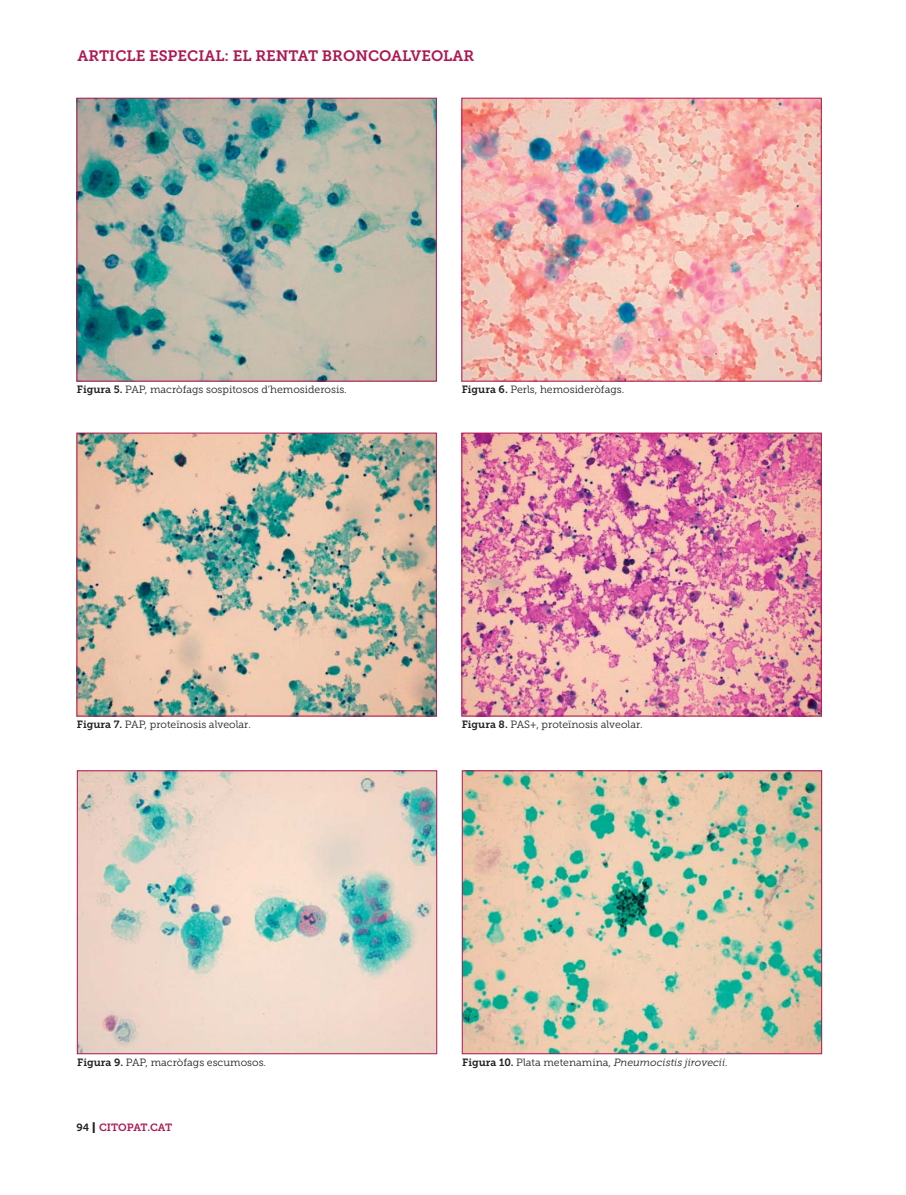
<style>
.page{position:relative;width:906px;height:1195px;background:#fff}
.page>*{position:absolute;margin:0;border:0;box-sizing:border-box;transform-origin:0 0}
.t1{font:15px "Museo Slab 700";color:#ae1850}
.t2{font:10.5px "Museo Slab 300";color:#231f20}
.t3{font:italic 10.5px "Museo Slab 300";color:#231f20}
.t4{font:10.5px "Museo Slab 700";color:#ae1850}
.s1{font-family:"Museo Slab 700"}
.s2{font-family:"Museo Slab 700";font-style:normal}
.s3{font-style:normal}
.s4{color:#231f20}
.s5{font-family:"Helvetica";font-weight:700;font-size:15px;color:#231f20}
</style>
<div class="page">
<img style="left:79px;top:100px;width:356px;height:279px">
<div style="left:77px;top:98px;width:360px;height:283px;border:1px solid #ae1850"></div>
<img style="left:463px;top:100px;width:356px;height:279px">
<div style="left:461px;top:98px;width:360px;height:283px;border:1px solid #ae1850"></div>
<img style="left:79px;top:435px;width:356px;height:279px">
<img style="left:463px;top:435px;width:356px;height:279px">
<div style="left:461px;top:433px;width:360px;height:283px;border:1px solid #ae1850"></div>
<img style="left:79px;top:772px;width:356px;height:280px">
<div style="left:77px;top:770px;width:360px;height:284px;border:1px solid #ae1850"></div>
<img style="left:464px;top:772px;width:356px;height:280px">
<div style="left:462px;top:770px;width:360px;height:284px;border:1px solid #ae1850"></div>
<h1 class="t1" style="left:78px;top:50px;width:398px">ARTICLE ESPECIAL: EL RENTAT BRONCOALVEOLAR</h1>
<p class="t2" style="left:77px;top:386px;width:271px"><span class="s1">Figura 5.</span> PAP, macròfags sospitosos d’hemosiderosis.</p>
<p class="t2" style="left:462px;top:386px;width:164px"><span class="s1">Figura 6.</span> Perls, hemosideròfags.</p>
<p class="t2" style="left:77px;top:720px;width:175px"><span class="s1">Figura 7.</span> PAP, proteïnosis alveolar.</p>
<p class="t2" style="left:462px;top:720px;width:182px"><span class="s1">Figura 8.</span> PAS+, proteïnosis alveolar.</p>
<p class="t2" style="left:77px;top:1058px;width:190px"><span class="s1">Figura 9.</span> PAP, macròfags escumosos.</p>
<p class="t3" style="left:462px;top:1058px;width:267px"><span class="s2">Figura 10.</span> <span class="s3">Plata metenamina,</span> Pneumocistis jirovecii<span class="s3">.</span></p>
<p class="t4" style="left:77px;top:1123px;width:97px"><span class="s4">94</span> <span class="s5">|</span> CITOPAT.CAT</p>
</div>
